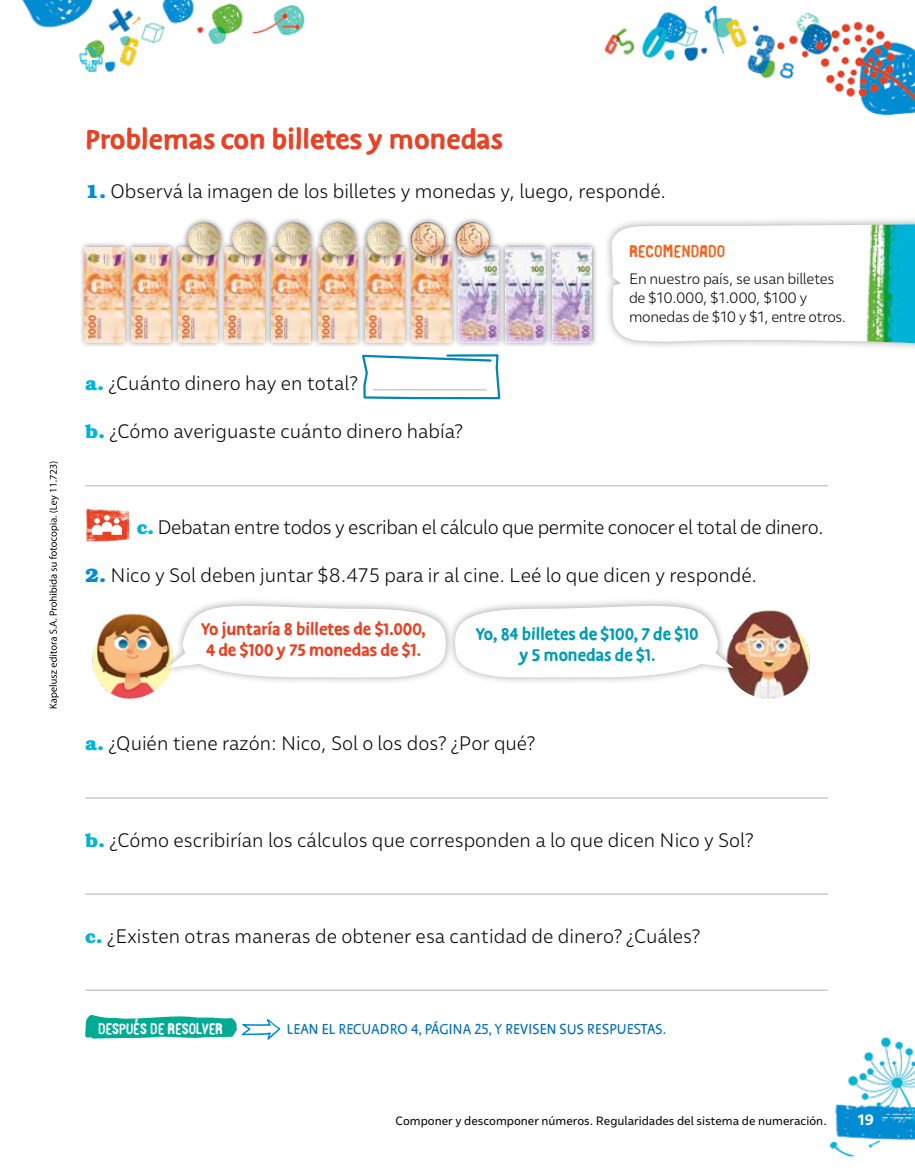
<style>
.page{position:relative;width:915px;height:1170px;background:#fff}
.page>*{position:absolute;margin:0;border:0;box-sizing:border-box;transform-origin:0 0}
.t1{font:700 31.5px "Duper";color:#e84124;scale:1.04 1}
.t2{font:300 19.5px "Malva";color:#000}
.t3{font:300 19.5px "Malva";letter-spacing:-.025em;color:#000}
.t4{font:700 19.5px/21px "Duper";color:#e84124}
.t5{font:700 19.5px/21px "Duper";color:#009cb4;text-align:center}
.t6{font:16.5px "Duper";letter-spacing:.01em;color:#006eb7}
.t7{font:16.5px "Linotype Russisch Brot Eat Text";color:#ec6725;scale:1.04 1}
.t8{font:300 15px/18.8px "Malva";letter-spacing:-.02em;color:#000}
.t9{font:15px "Linotype Russisch Brot Eat Text";color:#fff}
.t10{font:700 15px "Malva";color:#fff}
.t11{font:12px "Malva";color:#000}
.s1{font-family:"Bookman Std";font-weight:700;color:#008bd2}
.s2{font-family:"Bookman Std";font-weight:700;color:#00b4d5}
</style>
<div class="page">
<img style="left:22px;top:0;width:892px;height:116px">
<img style="left:829px;top:1037px;width:85px;height:121px">
<svg style="left:362px;top:354px;width:139px;height:46px"></svg>
<hr style="left:373px;top:389px;width:113px;height:1px;background:#b3b2b2">
<hr style="left:85px;top:485px;width:742px;height:1px;background:#b3b2b2">
<img style="left:86px;top:508px;width:42px;height:34px">
<svg style="left:92px;top:515px;width:30px;height:20px"></svg>
<img style="left:85px;top:609px;width:89px;height:89px;border-radius:44px">
<div style="left:160px;top:597px;width:294px;height:88px;background:#000;opacity:.35"></div>
<img style="left:724px;top:609px;width:88px;height:89px;border-radius:44px">
<div style="left:446px;top:597px;width:294px;height:88px;background:#000;opacity:.35"></div>
<svg style="left:167px;top:597px;width:566px;height:80px"></svg>
<hr style="left:85px;top:797px;width:742px;height:1px;background:#b3b2b2">
<hr style="left:85px;top:893px;width:742px;height:1px;background:#b3b2b2">
<hr style="left:85px;top:989px;width:742px;height:1px;background:#b3b2b2">
<svg style="left:85px;top:1014px;width:195px;height:25px"></svg>
<div style="left:603px;top:215px;width:311px;height:138px;background:#000;opacity:.35"></div>
<svg style="left:607px;top:224px;width:307px;height:121px"></svg>
<img style="left:846px;top:224px;width:68px;height:119px">
<div style="left:79px;top:241px;width:51px;height:107px;background:#000;opacity:.5"></div>
<img style="left:85px;top:247px;width:39px;height:95px">
<div style="left:265px;top:241px;width:51px;height:107px;background:#000;opacity:.5"></div>
<img style="left:271px;top:262px;width:40px;height:80px">
<div style="left:172px;top:241px;width:51px;height:107px;background:#000;opacity:.5"></div>
<img style="left:178px;top:247px;width:39px;height:95px">
<div style="left:125px;top:241px;width:52px;height:107px;background:#000;opacity:.5"></div>
<img style="left:131px;top:247px;width:40px;height:95px">
<div style="left:219px;top:241px;width:51px;height:107px;background:#000;opacity:.5"></div>
<img style="left:225px;top:262px;width:39px;height:80px">
<div style="left:359px;top:241px;width:51px;height:107px;background:#000;opacity:.5"></div>
<img style="left:365px;top:262px;width:39px;height:80px">
<div style="left:406px;top:241px;width:51px;height:107px;background:#000;opacity:.5"></div>
<img style="left:412px;top:262px;width:39px;height:80px">
<div style="left:499px;top:241px;width:51px;height:107px;background:#000;opacity:.5"></div>
<img style="left:505px;top:247px;width:40px;height:95px">
<div style="left:312px;top:241px;width:51px;height:107px;background:#000;opacity:.5"></div>
<img style="left:318px;top:262px;width:39px;height:80px">
<div style="left:452px;top:241px;width:52px;height:107px;background:#000;opacity:.5"></div>
<img style="left:458px;top:247px;width:40px;height:95px">
<div style="left:546px;top:241px;width:51px;height:107px;background:#000;opacity:.5"></div>
<img style="left:552px;top:247px;width:39px;height:95px">
<div style="left:181px;top:216px;width:46px;height:46px;background:#000;opacity:.5"></div>
<img style="left:187px;top:222px;width:34px;height:34px;border-radius:17px">
<div style="left:270px;top:216px;width:46px;height:46px;background:#000;opacity:.5"></div>
<img style="left:276px;top:222px;width:35px;height:34px;border-radius:17px">
<div style="left:226px;top:216px;width:46px;height:46px;background:#000;opacity:.5"></div>
<img style="left:232px;top:222px;width:34px;height:34px;border-radius:17px">
<div style="left:315px;top:216px;width:46px;height:46px;background:#000;opacity:.5"></div>
<img style="left:321px;top:222px;width:34px;height:34px;border-radius:17px">
<div style="left:404px;top:216px;width:46px;height:46px;background:#000;opacity:.5"></div>
<img style="left:410px;top:222px;width:35px;height:34px;border-radius:17px">
<div style="left:360px;top:216px;width:46px;height:46px;background:#000;opacity:.5"></div>
<img style="left:366px;top:222px;width:34px;height:34px;border-radius:17px">
<div style="left:449px;top:216px;width:46px;height:46px;background:#000;opacity:.5"></div>
<img style="left:455px;top:222px;width:34px;height:34px;border-radius:17px">
<svg style="left:49px;top:461px;width:10px;height:247px"></svg>
<h1 class="t1" style="left:85px;top:121px;width:403px">Problemas con billetes y monedas</h1>
<p class="t2" style="left:85px;top:180px;width:582px"><span class="s1">1.</span> Observá la imagen de los billetes y monedas y, luego, respondé.</p>
<p class="t2" style="left:85px;top:372px;width:274px"><span class="s2">a.</span> ¿Cuánto dinero hay en total?</p>
<p class="t2" style="left:85px;top:420px;width:379px"><span class="s2">b.</span> ¿Cómo averiguaste cuánto dinero había?</p>
<p class="t7" style="left:628px;top:240px;width:94px">RECOMENDADO</p>
<p class="t8" style="left:628px;top:269px;width:219px">En nuestro país, se usan billetes de $10.000, $1.000, $100 y monedas de $10 y $1, entre otros.</p>
<p class="t3" style="left:137px;top:516px;width:688px"><span class="s2">c.</span> Debatan entre todos y escriban el cálculo que permite conocer el total de dinero.</p>
<p class="t2" style="left:85px;top:564px;width:673px"><span class="s1">2.</span> Nico y Sol deben juntar $8.475 para ir al cine. Leé lo que dicen y respondé.</p>
<p class="t4" style="left:201px;top:619px;width:226px">Yo juntaría 8 billetes de $1.000,<br>4 de $100 y 75 monedas de $1.</p>
<p class="t5" style="left:476px;top:624px;width:224px">Yo, 84 billetes de $100, 7 de $10 y 5 monedas de $1.</p>
<p class="t2" style="left:85px;top:732px;width:451px"><span class="s2">a.</span> ¿Quién tiene razón: Nico, Sol o los dos? ¿Por qué?</p>
<p class="t2" style="left:85px;top:828px;width:669px"><span class="s2">b.</span> ¿Cómo escribirían los cálculos que corresponden a lo que dicen Nico y Sol?</p>
<p class="t2" style="left:85px;top:924px;width:616px"><span class="s2">c.</span> ¿Existen otras maneras de obtener esa cantidad de dinero? ¿Cuáles?</p>
<p class="t9" style="left:98px;top:1018px;width:126px">DESPUÉS DE RESOLVER</p>
<p class="t6" style="left:287px;top:1019px;width:380px">LEAN EL RECUADRO 4, PÁGINA 25, Y REVISEN SUS RESPUESTAS.</p>
<p class="t11" style="left:395px;top:1113px;width:432px">Componer y descomponer números. Regularidades del sistema de numeración.</p>
<p class="t10" style="left:857px;top:1110px;width:18px">19</p>
</div>
